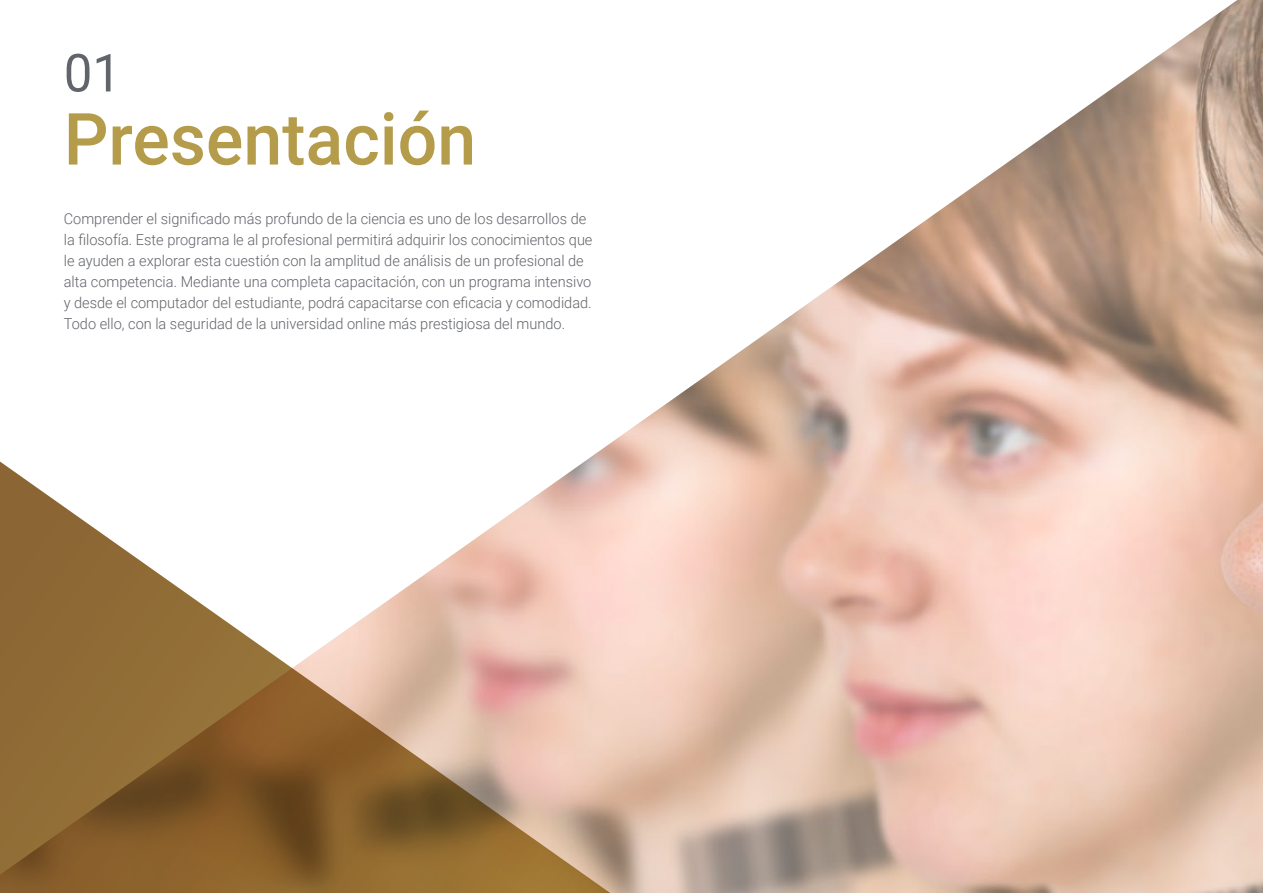
<style>
.page{position:relative;width:1263px;height:893px;background:#fff}
.page>*{position:absolute;margin:0;border:0;box-sizing:border-box;transform-origin:0 0}
.t1{font:500 72px "Roboto";color:#b49c4b}
.t2{font:52.5px "Roboto";color:#61646a}
.t3{font:300 15px/21px "Roboto";color:#61646a}
</style>
<div class="page">
<img style="left:607px;top:0;width:656px;height:893px">
<svg style="left:0;top:446px;width:640px;height:447px"></svg>
<h2 class="t2" style="left:64px;top:36px;width:59px">01</h2>
<h1 class="t1" style="left:64px;top:89px;width:414px">Presentación</h1>
<p class="t3" style="left:64px;top:207px;width:530px">Comprender el significado más profundo de la ciencia es uno de los desarrollos de la filosofía. Este programa le al profesional permitirá adquirir los conocimientos que le ayuden a explorar esta cuestión con la amplitud de análisis de un profesional de alta competencia. Mediante una completa capacitación, con un programa intensivo y desde el computador del estudiante, podrá capacitarse con eficacia y comodidad.<br>Todo ello, con la seguridad de la universidad online más prestigiosa del mundo.</p>
</div>
